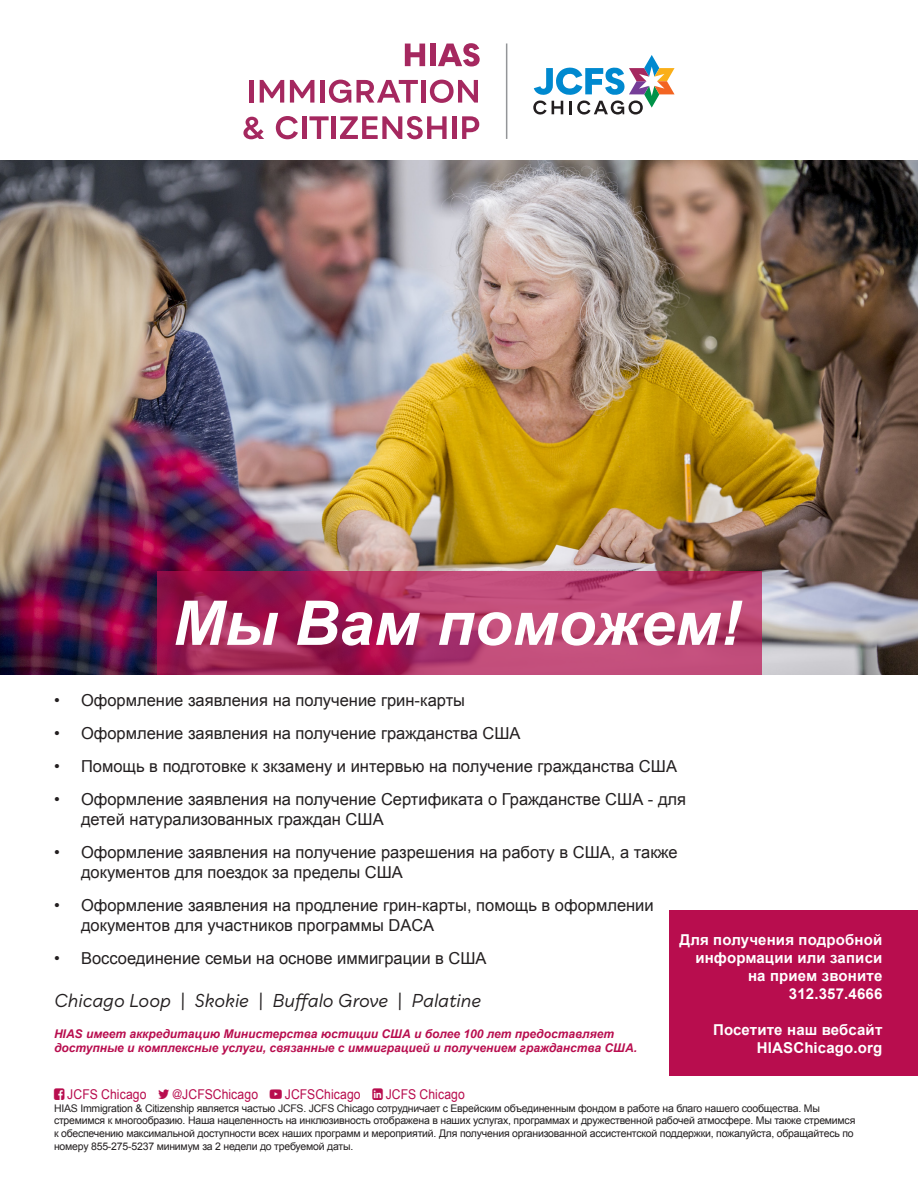
<style>
.page{position:relative;width:918px;height:1188px;background:#fff}
.page>*{position:absolute;margin:0;border:0;box-sizing:border-box;transform-origin:0 0}
.t1{font:italic 18px "Qualion";letter-spacing:-.005em;color:#231f20}
.t2{font:16.5px/19.8px "Arial";color:#231f20}
.t3{font:700 15px/18px "Arial";letter-spacing:.01em;color:#fff;text-align:right}
.t4{font:13.5px "Arial";letter-spacing:.01em;color:#b80d4e;scale:.9 1}
.t5{font:italic 700 12px/14.4px "Arial";color:#b80d4e}
.t6{font:10.5px/12.6px "Arial";letter-spacing:-.02em;color:#231f20}
.s1{font-family:"Helvetica Neue LT Std";font-stretch:condensed}
</style>
<div class="page">
<svg style="left:405px;top:44px;width:20px;height:22px"></svg>
<div style="left:430px;top:44px;width:6px;height:22px;background:#a5285f"></div>
<svg style="left:438px;top:43px;width:42px;height:23px"></svg>
<hr style="left:250px;top:80px;width:4px;height:23px;background:#a5285f">
<svg style="left:260px;top:80px;width:24px;height:23px"></svg>
<svg style="left:290px;top:80px;width:24px;height:23px"></svg>
<hr style="left:320px;top:80px;width:4px;height:23px;background:#a5285f">
<svg style="left:329px;top:80px;width:22px;height:23px"></svg>
<svg style="left:357px;top:80px;width:61px;height:23px"></svg>
<hr style="left:421px;top:80px;width:4px;height:23px;background:#a5285f">
<svg style="left:430px;top:80px;width:48px;height:23px"></svg>
<svg style="left:243px;top:117px;width:21px;height:22px"></svg>
<svg style="left:276px;top:116px;width:22px;height:23px"></svg>
<hr style="left:302px;top:116px;width:4px;height:23px;background:#a5285f">
<svg style="left:309px;top:116px;width:20px;height:23px"></svg>
<hr style="left:332px;top:116px;width:4px;height:23px;background:#a5285f">
<svg style="left:340px;top:116px;width:107px;height:23px"></svg>
<div style="left:452px;top:116px;width:5px;height:23px;background:#a5285f"></div>
<svg style="left:462px;top:116px;width:17px;height:23px"></svg>
<hr style="left:506px;top:43px;width:1px;height:96px;background:#939598">
<svg style="left:533px;top:55px;width:142px;height:60px"></svg>
<img style="left:0;top:160px;width:918px;height:515px">
<div style="left:670px;top:910px;width:248px;height:166px;background:#b80d4e"></div>
<svg style="left:157px;top:571px;width:604px;height:104px;background:#af3566"></svg>
<svg style="left:175px;top:601px;width:567px;height:45px"></svg>
<p class="t2" style="left:54px;top:691px;width:413px">• Оформление заявления на получение грин-карты</p>
<p class="t2" style="left:54px;top:724px;width:468px">• Оформление заявления на получение гражданства США</p>
<p class="t2" style="left:54px;top:757px;width:625px">• Помощь в подготовке к зкзамену и интервью на получение гражданства США</p>
<p class="t2" style="left:81px;top:790px;width:607px;text-indent:-27px">• Оформление заявления на получение Сертификата о Гражданстве США - для детей натурализованных граждан США</p>
<p class="t2" style="left:81px;top:843px;width:598px;text-indent:-27px">• Оформление заявления на получение разрешения на работу в США, а также документов для поездок за пределы США</p>
<p class="t2" style="left:81px;top:896px;width:574px;text-indent:-27px">• Оформление заявления на продление грин-карты, помощь в оформлении документов для участников программы DACA</p>
<p class="t2" style="left:54px;top:948px;width:434px">• Воссоединение семьи на основе иммиграции в США</p>
<p class="t1" style="left:54px;top:990px;width:429px">Chicago Loop | Skokie | Buffalo Grove | Palatine</p>
<p class="t5" style="left:54px;top:1027px;width:585px">HIAS имеет аккредитацию Министерства юстиции США и более 100 лет предоставляет доступные и комплексные услуги, связанные с иммиграцией и получением гражданства США.</p>
<p class="t4" style="left:67px;top:1086px;width:89px">JCFS Chicago</p>
<p class="t4" style="left:172px;top:1086px;width:97px"><span class="s1">@</span>JCFSChicago</p>
<p class="t4" style="left:285px;top:1086px;width:86px">JCFSChicago</p>
<p class="t4" style="left:386px;top:1086px;width:89px">JCFS Chicago</p>
<p class="t6" style="left:54px;top:1102px;width:803px">HIAS Immigration &amp; Citizenship является частью JCFS. JCFS Chicago сотрудничает с Еврейским объединенным фондом в работе на благо нашего сообщества. Мы стремимся к многообразию. Наша нацеленность на инклюзивность отображена в наших услугах, программах и дружественной рабочей атмосфере. Мы также стремимся к обеспечению максимальной доступности всех наших программ и мероприятий. Для получения организованной ассистентской поддержки, пожалуйста, обращайтесь по номеру 855-275-5237 минимум за 2 недели до требуемой даты.</p>
<p class="t3" style="left:680px;top:931px;width:204px">Для получения подробной информации или записи на прием звоните</p>
<p class="t3" style="left:789px;top:985px;width:95px">312.357.4666</p>
<p class="t3" style="left:713px;top:1021px;width:171px">Посетите наш вебсайт</p>
<p class="t3" style="left:757px;top:1039px;width:127px">HIASChicago.org</p>
</div>
